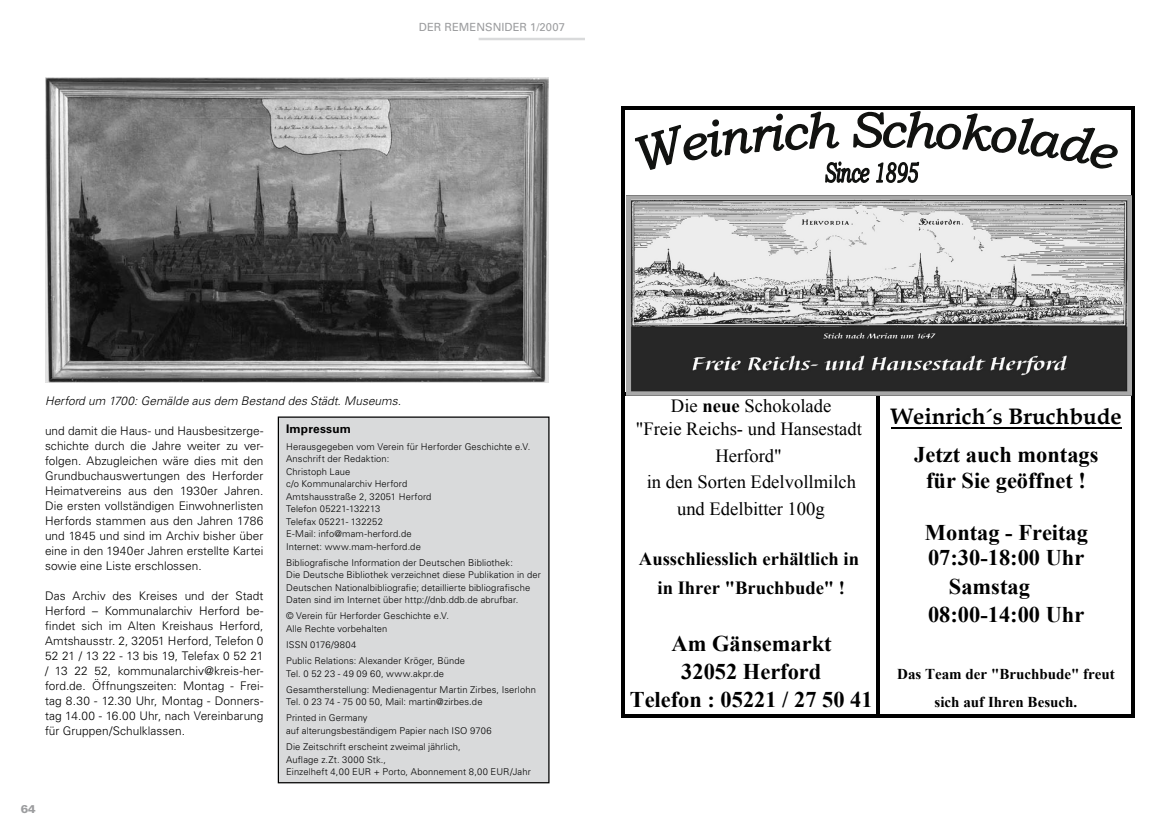
<style>
.page{position:relative;width:1170px;height:833px;background:#fff}
.page>*{position:absolute;margin:0;border:0;box-sizing:border-box;transform-origin:0 0}
.t1{font:700 22.38px/28.5px "Times New Roman";color:#000}
.t2{font:700 22.38px "Book Antiqua";color:#000}
.t3{font:18.62px/23.1px "Times New Roman";color:#000;text-align:center}
.t4{font:700 18.62px "Times New Roman";color:#000}
.t5{font:700 15px "Times New Roman";color:#000}
.t6{font:300 11.88px/15px "Univers LT Std";color:#000;text-align:justify}
.t7{font:italic 300 11.88px "Univers LT Std";letter-spacing:.005em;color:#000}
.t8{font:700 11.88px "Univers LT Std";letter-spacing:.015em;color:#000}
.t9{font:11.25px "Univers LT Std";color:#9c9d9f}
.t10{font:900 11.25px "Univers LT Std";color:#9c9d9f}
.t11{font:300 9.38px/12.5px "Univers LT Std";letter-spacing:.01em;color:#000}
.s1{font-weight:700}
</style>
<div class="page">
<hr style="left:478px;top:38px;width:107px;height:2px;background:#d9dadb">
<img style="left:45px;top:78px;width:503px;height:304px">
<div style="left:278px;top:417px;width:271px;height:365px;background:#d9dadb"></div>
<div style="left:278px;top:416px;width:271px;height:367px;border:1px solid #000"></div>
<hr style="left:890px;top:427px;width:231px;height:1px;background:#000">
<hr style="left:621px;top:106px;width:3px;height:611px;background:#000">
<svg style="left:1130px;top:110px;width:4px;height:547px;fill:#000"></svg>
<hr style="left:876px;top:396px;width:3px;height:321px;background:#000">
<hr style="left:624px;top:106px;width:510px;height:4px;background:#000">
<hr style="left:624px;top:393px;width:510px;height:3px;background:#000">
<img style="left:626px;top:196px;width:504px;height:199px">
<svg style="left:635px;top:111px;width:482px;height:72px"></svg>
<svg style="left:1131px;top:657px;width:3px;height:57px"></svg>
<hr style="left:624px;top:714px;width:510px;height:3px;background:#000">
<p class="t9" style="left:419px;top:21px;width:148px">DER REMENSNIDER 1/2007</p>
<p class="t7" style="left:45px;top:394px;width:357px">Herford um 1700: Gemälde aus dem Bestand des Städt. Museums.</p>
<p class="t8" style="left:286px;top:422px;width:66px">Impressum</p>
<p class="t11" style="left:286px;top:440px;width:246px">Herausgegeben vom Verein für Herforder Geschichte e.V.<br>Anschrift der Redaktion:<br>Christoph Laue<br>c/o Kommunalarchiv Herford<br>Amtshausstraße 2, 32051 Herford<br>Telefon 05221-132213<br>Telefax 05221- 132252<br>E-Mail: info@mam-herford.de<br>Internet: www.mam-herford.de</p>
<p class="t11" style="left:286px;top:556px;width:256px">Bibliografische Information der Deutschen Bibliothek:<br>Die Deutsche Bibliothek verzeichnet diese Publikation in der Deutschen Nationalbibliografie; detaillierte bibliografische Daten sind im Internet über http://dnb.ddb.de abrufbar.</p>
<p class="t11" style="left:286px;top:610px;width:165px">© Verein für Herforder Geschichte e.V.<br>Alle Rechte vorbehalten</p>
<p class="t11" style="left:286px;top:636px;width:180px;line-height:16.1px">ISSN 0176/9804<br>Public Relations: Alexander Kröger, Bünde</p>
<p class="t11" style="left:286px;top:665px;width:251px;line-height:16.1px">Tel. 0 52 23 - 49 09 60, www.akpr.de<br>Gesamtherstellung: Medienagentur Martin Zirbes, Iserlohn</p>
<p class="t11" style="left:286px;top:694px;width:198px;line-height:16.1px">Tel. 0 23 74 - 75 00 50, Mail: martin@zirbes.de<br>Printed in Germany</p>
<p class="t11" style="left:286px;top:722px;width:207px;line-height:16.1px">auf alterungsbeständigem Papier nach ISO 9706<br>Die Zeitschrift erscheint zweimal jährlich,</p>
<p class="t11" style="left:286px;top:753px;width:246px">Auflage z.Zt. 3000 Stk.,<br>Einzelheft 4,00 EUR + Porto, Abonnement 8,00 EUR/Jahr</p>
<p class="t6" style="left:45px;top:423px;width:220px">und damit die Haus- und Hausbesitzerge&shy;schichte durch die Jahre weiter zu ver&shy;folgen. Abzugleichen wäre dies mit den Grundbuchauswertungen des Herforder Heimatvereins aus den 1930er Jahren.<br>Die ersten vollständigen Einwohnerlisten Herfords stammen aus den Jahren 1786 und 1845 und sind im Archiv bisher über eine in den 1940er Jahren erstellte Kartei sowie eine Liste erschlossen.</p>
<p class="t6" style="left:45px;top:588px;width:220px">Das Archiv des Kreises und der Stadt Herford – Kommunalarchiv Herford be&shy;findet sich im Alten Kreishaus Herford, Amtshausstr. 2, 32051 Herford, Telefon 0<br>52 21 / 13 22 - 13 bis 19, Telefax 0 52 21 / 13 22 52, kommunalarchiv@kreis-her&shy;ford.de. Öffnungszeiten: Montag - Frei&shy;tag 8.30 - 12.30 Uhr, Montag - Donners&shy;tag 14.00 - 16.00 Uhr, nach Vereinbarung für Gruppen/Schulklassen.</p>
<p class="t10" style="left:21px;top:802px;width:17px">64</p>
<h2 class="t3" style="left:635px;top:394px;width:228px">Die <span class="s1">neue</span> Schokolade<br>"Freie Reichs- und Hansestadt</h2>
<h2 class="t3" style="left:715px;top:444px;width:68px">Herford"</h2>
<h1 class="t1" style="left:914px;top:440px;width:186px">Jetzt auch montags</h1>
<h2 class="t3" style="left:646px;top:470px;width:211px">in den Sorten Edelvollmilch</h2>
<h1 class="t1" style="left:926px;top:466px;width:161px">für Sie geöffnet !</h1>
<h2 class="t3" style="left:677px;top:497px;width:149px">und Edelbitter 100g</h2>
<h1 class="t1" style="left:924px;top:517px;width:164px">Montag - Freitag</h1>
<h2 class="t4" style="left:639px;top:546px;width:222px">Ausschliesslich erhältlich in</h2>
<h1 class="t1" style="left:928px;top:543px;width:158px">07:30-18:00 Uhr</h1>
<h2 class="t4" style="left:657px;top:575px;width:189px">in Ihrer "Bruchbude" !</h2>
<h1 class="t1" style="left:928px;top:571px;width:158px;text-indent:21px">Samstag<br>08:00-14:00 Uhr</h1>
<h1 class="t1" style="left:671px;top:628px;width:161px;text-align:center">Am Gänsemarkt<br>32052 Herford</h1>
<h1 class="t2" style="left:890px;top:401px;width:232px">Weinrich´s Bruchbude</h1>
<h3 class="t5" style="left:897px;top:664px;width:219px">Das Team der "Bruchbude" freut</h3>
<h1 class="t1" style="left:629px;top:685px;width:244px">Telefon : 05221 / 27 50 41</h1>
<h3 class="t5" style="left:934px;top:692px;width:144px">sich auf Ihren Besuch.</h3>
</div>
